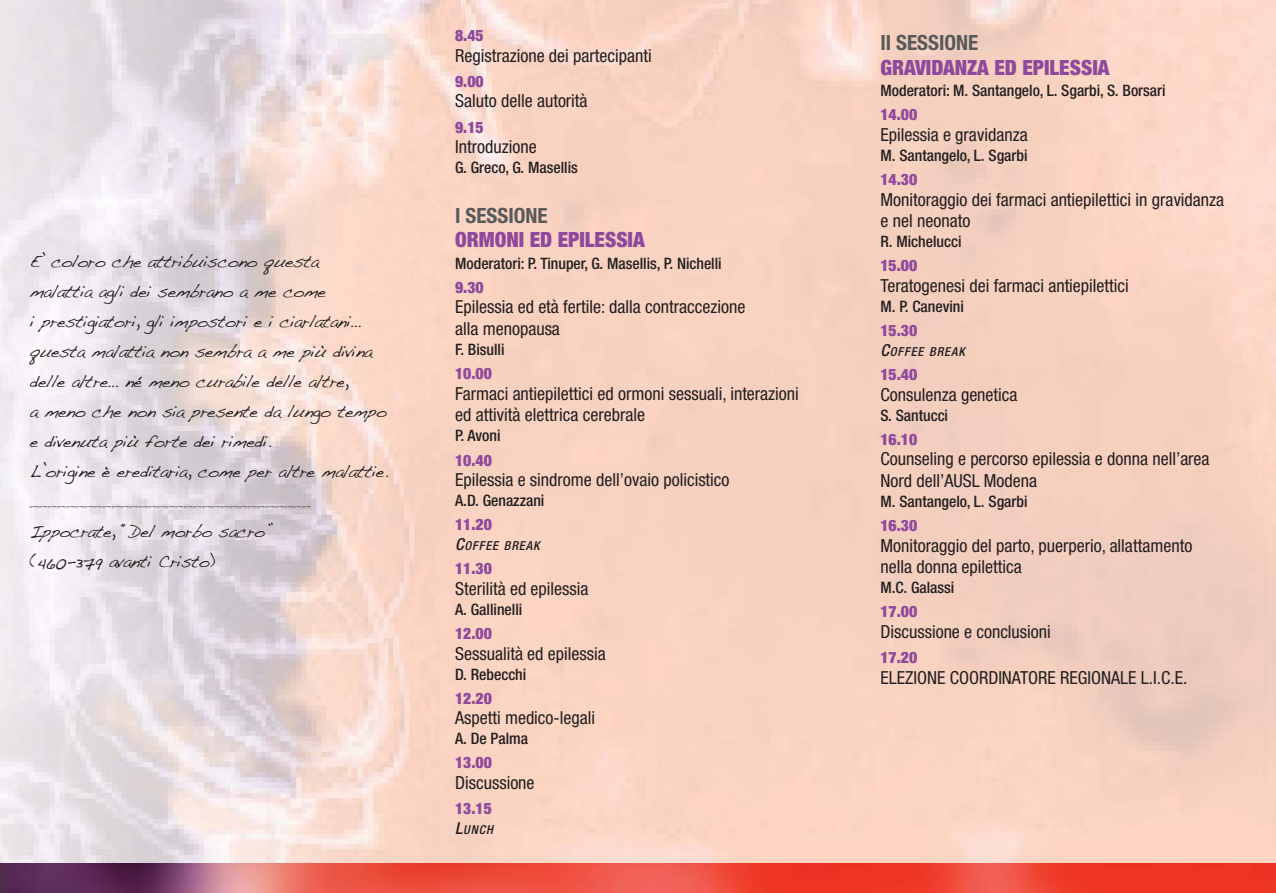
<style>
.page{position:relative;width:1276px;height:893px;background:#fff}
.page>*{position:absolute;margin:0;border:0;box-sizing:border-box;transform-origin:0 0}
.t1{font:900 condensed 21px "Helvetica Neue";color:#8f499c}
.t2{font:700 condensed 21px "Helvetica Neue";color:#58595b}
.t3{font:condensed 18px/21.6px "Helvetica Neue";color:#231f20}
.t4{font:17.25px/30px "Handwriting Dakota";letter-spacing:-.025em;color:#231f20}
.t5{font:500 condensed 15.75px "Helvetica Neue";color:#231f20}
.t6{font:900 condensed 15.75px "Helvetica Neue";color:#8f499c}
.t7{font:italic 500 condensed 12.3px "Helvetica Neue";color:#231f20}
.t8{font:12px "Handwriting Dakota";color:#58595b}
.s1{font-size:16.5px}
</style>
<div class="page">
<img style="left:0;top:0;width:425px;height:863px">
<img style="left:0;top:863px;width:1276px;height:30px">
<p class="t4" style="left:30px;top:250px;width:360px">E’ coloro che attribuiscono questa<br>malattia agli dei sembrano a me come<br>i prestigiatori, gli impostori e i ciarlatani… questa malattia non sembra a me più divina delle altre… né meno curabile delle altre,<br>a meno che non sia presente da lungo tempo e divenuta più forte dei rimedi.<br>L’origine è ereditaria, come per altre malattie.</p>
<p class="t8" style="left:30px;top:499px;width:282px">_______________________________</p>
<p class="t4" style="left:30px;top:520px;width:244px">Ippocrate, “Del morbo sacro” (460-379 avanti Cristo)</p>
<p class="t6" style="left:455px;top:30px;width:30px">8.45</p>
<p class="t3" style="left:455px;top:46px;width:198px">Registrazione dei partecipanti</p>
<p class="t6" style="left:455px;top:76px;width:30px">9.00</p>
<p class="t3" style="left:455px;top:92px;width:134px">Saluto delle autorità</p>
<p class="t6" style="left:455px;top:121px;width:30px">9.15</p>
<p class="t3" style="left:455px;top:138px;width:83px">Introduzione</p>
<p class="t5" style="left:455px;top:162px;width:124px">G. Greco, G. Masellis</p>
<p class="t2" style="left:455px;top:208px;width:94px">I SESSIONE</p>
<p class="t1" style="left:455px;top:232px;width:191px">ORMONI ED EPILESSIA</p>
<p class="t5" style="left:455px;top:257px;width:268px">Moderatori: P. Tinuper, G. Masellis, P. Nichelli</p>
<p class="t6" style="left:455px;top:282px;width:30px">9.30</p>
<p class="t3" style="left:455px;top:298px;width:292px">Epilessia ed età fertile: dalla contraccezione alla menopausa</p>
<p class="t5" style="left:455px;top:344px;width:51px">F. Bisulli</p>
<p class="t6" style="left:455px;top:368px;width:38px">10.00</p>
<p class="t3" style="left:455px;top:384px;width:345px">Farmaci antiepilettici ed ormoni sessuali, interazioni ed attività elettrica cerebrale</p>
<p class="t5" style="left:455px;top:430px;width:47px">P. Avoni</p>
<p class="t6" style="left:455px;top:454px;width:38px">10.40</p>
<p class="t3" style="left:455px;top:470px;width:276px">Epilessia e sindrome dell’ovaio policistico</p>
<p class="t5" style="left:455px;top:495px;width:91px">A.D. Genazzani</p>
<p class="t6" style="left:455px;top:519px;width:38px">11.20</p>
<p class="t7" style="left:455px;top:541px;width:86px"><span class="s1">C</span>OFFEE BREAK</p>
<p class="t6" style="left:455px;top:563px;width:38px">11.30</p>
<p class="t3" style="left:455px;top:579px;width:135px">Sterilità ed epilessia</p>
<p class="t5" style="left:455px;top:604px;width:69px">A. Gallinelli</p>
<p class="t6" style="left:455px;top:628px;width:38px">12.00</p>
<p class="t3" style="left:455px;top:644px;width:152px">Sessualità ed epilessia</p>
<p class="t5" style="left:455px;top:668px;width:73px">D. Rebecchi</p>
<p class="t6" style="left:455px;top:692px;width:38px">12.20</p>
<p class="t3" style="left:455px;top:709px;width:142px">Aspetti medico-legali</p>
<p class="t5" style="left:455px;top:733px;width:75px">A. De Palma</p>
<p class="t6" style="left:455px;top:757px;width:38px">13.00</p>
<p class="t3" style="left:455px;top:773px;width:81px">Discussione</p>
<p class="t6" style="left:455px;top:803px;width:38px">13.15</p>
<p class="t7" style="left:455px;top:825px;width:42px"><span class="s1">L</span>UNCH</p>
<p class="t2" style="left:880px;top:35px;width:99px">II SESSIONE</p>
<p class="t1" style="left:880px;top:60px;width:230px">GRAVIDANZA ED EPILESSIA</p>
<p class="t5" style="left:880px;top:85px;width:287px">Moderatori: M. Santangelo, L. Sgarbi, S. Borsari</p>
<p class="t6" style="left:880px;top:109px;width:38px">14.00</p>
<p class="t3" style="left:880px;top:125px;width:149px">Epilessia e gravidanza</p>
<p class="t5" style="left:880px;top:150px;width:149px">M. Santangelo, L. Sgarbi</p>
<p class="t6" style="left:880px;top:174px;width:38px">14.30</p>
<p class="t3" style="left:880px;top:190px;width:345px">Monitoraggio dei farmaci antiepilettici in gravidanza e nel neonato</p>
<p class="t5" style="left:880px;top:236px;width:83px">R. Michelucci</p>
<p class="t6" style="left:880px;top:260px;width:38px">15.00</p>
<p class="t3" style="left:880px;top:276px;width:250px">Teratogenesi dei farmaci antiepilettici</p>
<p class="t5" style="left:880px;top:301px;width:85px">M. P. Canevini</p>
<p class="t6" style="left:880px;top:325px;width:38px">15.30</p>
<p class="t7" style="left:880px;top:347px;width:86px"><span class="s1">C</span>OFFEE BREAK</p>
<p class="t6" style="left:880px;top:369px;width:38px">15.40</p>
<p class="t3" style="left:880px;top:385px;width:139px">Consulenza genetica</p>
<p class="t5" style="left:880px;top:409px;width:69px">S. Santucci</p>
<p class="t6" style="left:880px;top:434px;width:38px">16.10</p>
<p class="t3" style="left:880px;top:450px;width:331px">Counseling e percorso epilessia e donna nell’area<br>Nord dell’AUSL Modena</p>
<p class="t5" style="left:880px;top:496px;width:149px">M. Santangelo, L. Sgarbi</p>
<p class="t6" style="left:880px;top:520px;width:38px">16.30</p>
<p class="t3" style="left:880px;top:536px;width:313px">Monitoraggio del parto, puerperio, allattamento nella donna epilettica</p>
<p class="t5" style="left:880px;top:582px;width:76px">M.C. Galassi</p>
<p class="t6" style="left:880px;top:606px;width:38px">17.00</p>
<p class="t3" style="left:880px;top:622px;width:172px">Discussione e conclusioni</p>
<p class="t6" style="left:880px;top:652px;width:38px">17.20</p>
<p class="t3" style="left:880px;top:668px;width:308px">ELEZIONE COORDINATORE REGIONALE L.I.C.E.</p>
</div>
